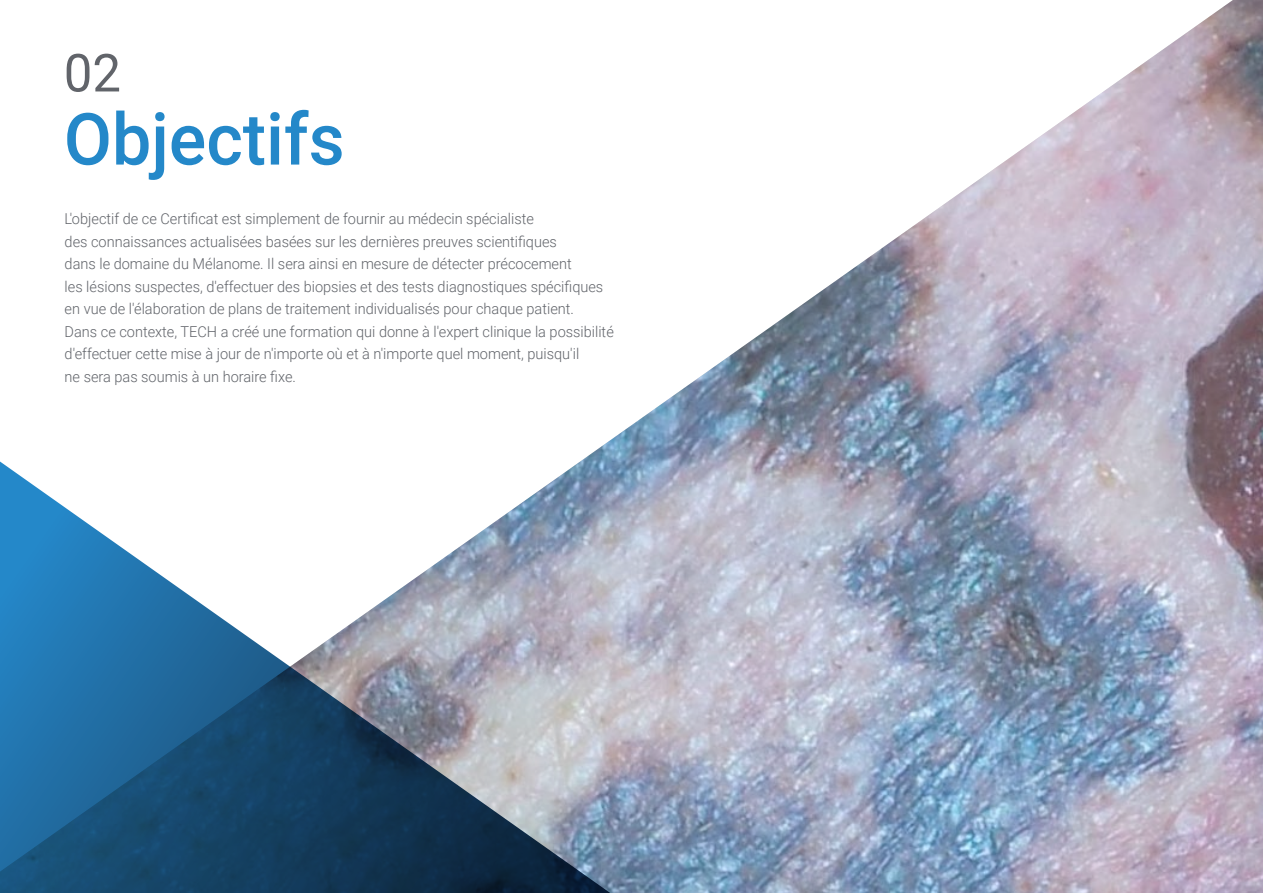
<style>
.page{position:relative;width:1263px;height:893px;background:#fff}
.page>*{position:absolute;margin:0;border:0;box-sizing:border-box;transform-origin:0 0}
.t1{font:500 72px "Roboto";color:#2488c9}
.t2{font:52.5px "Roboto";color:#61646a}
.t3{font:300 15px/22.5px "Roboto";color:#61646a}
</style>
<div class="page">
<img style="left:602px;top:0;width:661px;height:893px">
<svg style="left:0;top:446px;width:640px;height:447px"></svg>
<h2 class="t2" style="left:64px;top:36px;width:59px">02</h2>
<h1 class="t1" style="left:64px;top:89px;width:282px">Objectifs</h1>
<p class="t3" style="left:65px;top:207px;width:551px">L'objectif de ce Certificat est simplement de fournir au médecin spécialiste<br>des connaissances actualisées basées sur les dernières preuves scientifiques<br>dans le domaine du Mélanome. Il sera ainsi en mesure de détecter précocement<br>les lésions suspectes, d'effectuer des biopsies et des tests diagnostiques spécifiques en vue de l'élaboration de plans de traitement individualisés pour chaque patient.<br>Dans ce contexte, TECH a créé une formation qui donne à l'expert clinique la possibilité d'effectuer cette mise à jour de n'importe où et à n'importe quel moment, puisqu'il<br>ne sera pas soumis à un horaire fixe.</p>
</div>
